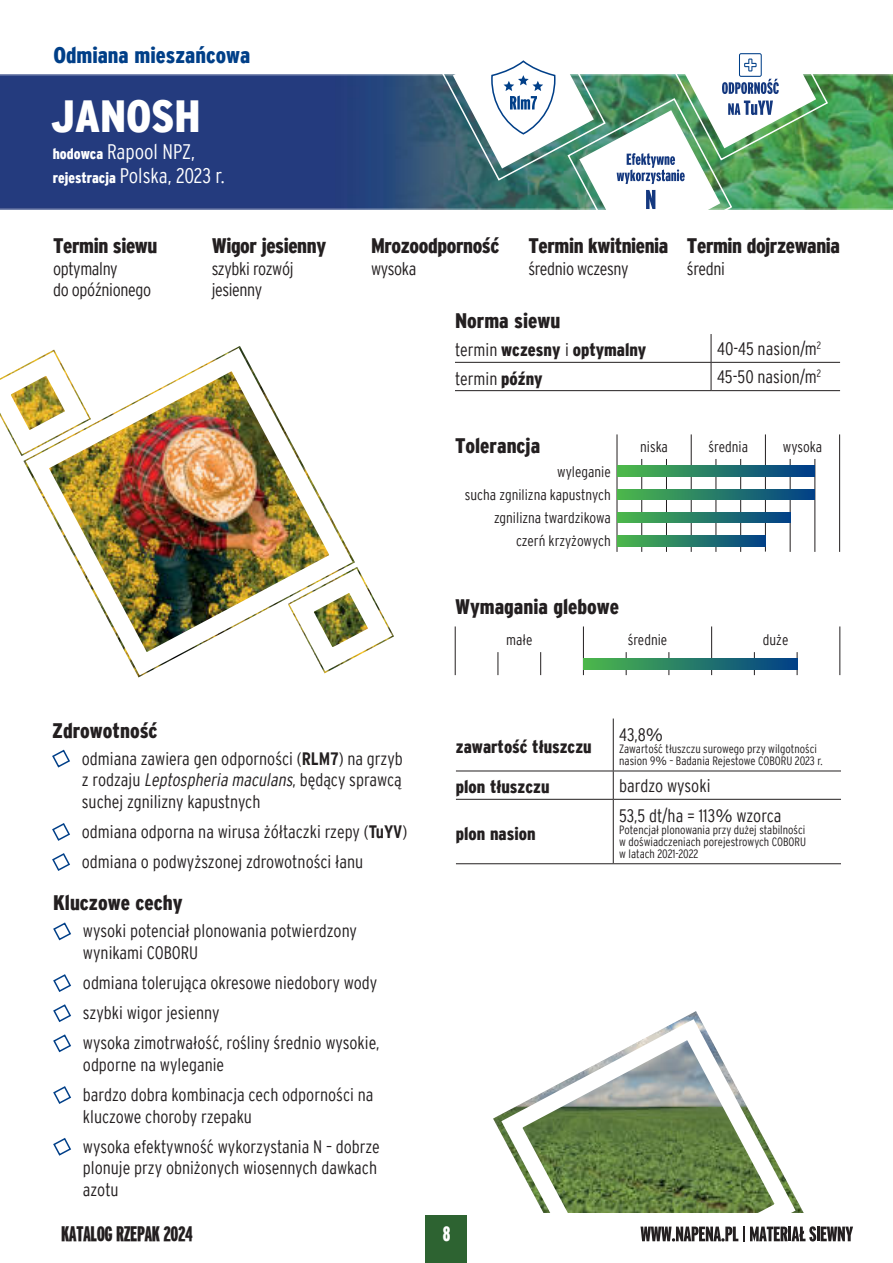
<style>
.page{position:relative;width:893px;height:1263px;background:#fff}
.page>*{position:absolute;margin:0;border:0;box-sizing:border-box;transform-origin:0 0}
.t1{font:900 condensed 45px "Interstate";letter-spacing:-.005em;color:#fff}
.t2{font:900 condensed 22.5px "Interstate";color:#003f88}
.t3{font:900 condensed 21px "Interstate";letter-spacing:-.02em;color:#231f20}
.t4{font:900 condensed 21px "Interstate";color:#231f20}
.t5{font:300 condensed 21px/24px "Interstate";color:#fff}
.t6{font:900 extra-condensed 21px "Interstate";letter-spacing:-.02em;color:#231f20}
.t7{font:900 extra-condensed 21px "Interstate";color:#fff}
.t8{font:300 condensed 18px/30.2px "Interstate";color:#231f20}
.t9{font:900 condensed 18px "Interstate";color:#231f20}
.t10{font:300 condensed 18px/21.6px "Interstate";letter-spacing:-.02em;color:#231f20}
.t11{font:300 condensed 18px "Interstate";letter-spacing:-.025em;color:#231f20}
.t12{font:300 condensed 15px/23.1px "Interstate";color:#231f20;text-align:right}
.t13{font:300 condensed 12px/12px "Interstate";color:#231f20}
.s1{font-weight:900;font-size:15px}
.s2{font-weight:300}
.s3{font-weight:900}
.s4{font-weight:700}
.s5{font-style:italic}
.s6{font-stretch:normal}
</style>
<div class="page">
<div style="left:426px;top:1215px;width:41px;height:48px;background:#2d6331"></div>
<svg style="left:640px;top:1226px;width:213px;height:16px"></svg>
<img style="left:0;top:75px;width:893px;height:134px">
<img style="left:19px;top:346px;width:345px;height:331px">
<img style="left:0;top:355px;width:86px;height:96px">
<div style="left:293px;top:572px;width:96px;height:96px;border:18px solid #fff;border-radius:27px"></div>
<svg style="left:53px;top:922px;width:18px;height:19px"></svg>
<svg style="left:53px;top:974px;width:18px;height:18px"></svg>
<svg style="left:53px;top:1004px;width:18px;height:18px"></svg>
<svg style="left:53px;top:1034px;width:18px;height:19px"></svg>
<svg style="left:53px;top:1086px;width:18px;height:18px"></svg>
<svg style="left:53px;top:1138px;width:18px;height:18px"></svg>
<hr style="left:455px;top:362px;width:256px;height:1px;background:#231f20">
<hr style="left:711px;top:362px;width:129px;height:1px;background:#231f20">
<svg style="left:711px;top:334px;width:1px;height:56px"></svg>
<hr style="left:455px;top:390px;width:256px;height:1px;background:#231f20">
<hr style="left:711px;top:390px;width:129px;height:1px;background:#231f20">
<hr style="left:617px;top:434px;width:1px;height:118px;background:#231f20">
<hr style="left:691px;top:434px;width:1px;height:118px;background:#231f20">
<hr style="left:666px;top:459px;width:1px;height:93px;background:#231f20">
<hr style="left:740px;top:459px;width:1px;height:93px;background:#231f20">
<hr style="left:815px;top:459px;width:1px;height:93px;background:#231f20">
<hr style="left:641px;top:459px;width:1px;height:93px;background:#231f20">
<hr style="left:716px;top:459px;width:1px;height:93px;background:#231f20">
<hr style="left:790px;top:459px;width:1px;height:93px;background:#231f20">
<hr style="left:765px;top:434px;width:1px;height:118px;background:#231f20">
<hr style="left:839px;top:434px;width:1px;height:118px;background:#231f20">
<svg style="left:617px;top:466px;width:198px;height:10px"></svg>
<svg style="left:617px;top:489px;width:198px;height:11px"></svg>
<svg style="left:617px;top:512px;width:173px;height:11px"></svg>
<svg style="left:617px;top:535px;width:149px;height:11px"></svg>
<hr style="left:455px;top:626px;width:1px;height:49px;background:#231f20">
<hr style="left:583px;top:626px;width:1px;height:49px;background:#231f20">
<svg style="left:540px;top:652px;width:1px;height:23px"></svg>
<svg style="left:669px;top:652px;width:1px;height:23px"></svg>
<svg style="left:797px;top:652px;width:1px;height:23px"></svg>
<svg style="left:498px;top:652px;width:1px;height:23px"></svg>
<svg style="left:626px;top:652px;width:1px;height:23px"></svg>
<svg style="left:754px;top:652px;width:1px;height:23px"></svg>
<hr style="left:711px;top:626px;width:1px;height:49px;background:#231f20">
<hr style="left:840px;top:626px;width:1px;height:49px;background:#231f20">
<svg style="left:583px;top:659px;width:214px;height:10px"></svg>
<svg style="left:52px;top:749px;width:18px;height:19px"></svg>
<svg style="left:52px;top:823px;width:18px;height:18px"></svg>
<svg style="left:52px;top:853px;width:18px;height:18px"></svg>
<img style="left:493px;top:1011px;width:311px;height:202px">
<svg style="left:504px;top:1022px;width:289px;height:191px"></svg>
<hr style="left:613px;top:718px;width:1px;height:53px;background:#231f20">
<hr style="left:456px;top:771px;width:157px;height:1px;background:#231f20">
<hr style="left:613px;top:771px;width:228px;height:1px;background:#231f20">
<svg style="left:613px;top:771px;width:1px;height:28px"></svg>
<hr style="left:456px;top:799px;width:157px;height:1px;background:#231f20">
<hr style="left:613px;top:799px;width:228px;height:1px;background:#231f20">
<hr style="left:613px;top:800px;width:1px;height:63px;background:#231f20">
<hr style="left:456px;top:863px;width:157px;height:1px;background:#231f20">
<hr style="left:613px;top:863px;width:228px;height:1px;background:#231f20">
<img style="left:440px;top:53px;width:389px;height:157px">
<p class="t2" style="left:53px;top:47px;width:198px">Odmiana mieszańcowa</p>
<h1 class="t1" style="left:51px;top:99px;width:151px">JANOSH</h1>
<p class="t5" style="left:53px;top:142px;width:173px"><span class="s1">hodowca</span> Rapool NPZ, <span class="s1">rejestracja</span> Polska, 2023 r.</p>
<p class="t3" style="left:53px;top:238px;width:106px">Termin siewu</p>
<p class="t10" style="left:53px;top:259px;width:100px">optymalny<br>do opóźnionego</p>
<p class="t3" style="left:212px;top:238px;width:116px">Wigor jesienny</p>
<p class="t10" style="left:212px;top:259px;width:83px">szybki rozwój jesienny</p>
<p class="t3" style="left:371px;top:238px;width:130px">Mrozoodporność</p>
<p class="t8" style="left:371px;top:255px;width:47px">wysoka</p>
<p class="t3" style="left:528px;top:238px;width:142px">Termin kwitnienia</p>
<p class="t11" style="left:528px;top:261px;width:102px">średnio wczesny</p>
<p class="t3" style="left:687px;top:238px;width:155px">Termin dojrzewania</p>
<p class="t8" style="left:687px;top:255px;width:40px">średni</p>
<p class="t4" style="left:455px;top:312px;width:107px">Norma siewu</p>
<p class="t9" style="left:455px;top:343px;width:193px"><span class="s2">termin</span> wczesny <span class="s2">i</span> optymalny</p>
<p class="t8" style="left:717px;top:335px;width:106px">40-45 nasion/m<sup>2</sup></p>
<p class="t8" style="left:455px;top:365px;width:89px">termin <span class="s3">późny</span></p>
<p class="t8" style="left:717px;top:363px;width:105px">45-50 nasion/m<sup>2</sup></p>
<p class="t4" style="left:455px;top:438px;width:87px">Tolerancja</p>
<p class="t12" style="left:640px;top:437px;width:29px">niska</p>
<p class="t12" style="left:708px;top:437px;width:41px">średnia</p>
<p class="t12" style="left:783px;top:437px;width:41px">wysoka</p>
<p class="t12" style="left:465px;top:461px;width:147px">wyleganie<br>sucha zgnilizna kapustnych zgnilizna twardzikowa czerń krzyżowych</p>
<p class="t4" style="left:455px;top:599px;width:166px">Wymagania glebowe</p>
<p class="t12" style="left:506px;top:629px;width:28px">małe</p>
<p class="t12" style="left:628px;top:629px;width:41px">średnie</p>
<p class="t12" style="left:763px;top:629px;width:27px">duże</p>
<p class="t4" style="left:52px;top:722px;width:107px">Zdrowotność</p>
<p class="t8" style="left:82px;top:749px;width:322px;line-height:21.6px;text-align:justify">odmiana zawiera gen odporności (<span class="s4">RLM7</span>) na grzyb z rodzaju <span class="s5">Leptospheriamaculans</span>, będący sprawcą suchej zgnilizny kapustnych</p>
<p class="t8" style="left:82px;top:818px;width:327px">odmiana odporna na wirusa żółtaczki rzepy (<span class="s4">TuYV</span>) odmiana o podwyższonej zdrowotności łanu</p>
<p class="t4" style="left:53px;top:895px;width:131px">Kluczowe cechy</p>
<p class="t8" style="left:83px;top:922px;width:276px;line-height:21.6px">wysoki potenciał plonowania potwierdzony wynikami COBORU</p>
<p class="t8" style="left:83px;top:969px;width:298px">odmiana tolerująca okresowe niedobory wody szybki wigor jesienny<br>wysoka zimotrwałość, rośliny średnio wysokie,</p>
<p class="t8" style="left:83px;top:1051px;width:292px">odporne na wyleganie<br>bardzo dobra kombinacja cech odporności na</p>
<p class="t8" style="left:83px;top:1103px;width:299px">kluczowe choroby rzepaku<br>wysoka efektywność wykorzystania N – dobrze</p>
<p class="t8" style="left:83px;top:1159px;width:296px;line-height:21.6px">plonuje przy obniżonych wiosennych dawkach azotu</p>
<p class="t9" style="left:456px;top:740px;width:137px">zawartość tłuszczu</p>
<p class="t8" style="left:619px;top:721px;width:45px">43,8<span class="s6">%</span></p>
<p class="t13" style="left:619px;top:744px;width:205px">Zawartość tłuszczu surowego przy wilgotności nasion 9<span class="s6">%</span> – Badania Rejestowe COBORU 2023 r.</p>
<p class="t9" style="left:456px;top:780px;width:95px">plon tłuszczu</p>
<p class="t8" style="left:619px;top:772px;width:93px">bardzo wysoki</p>
<p class="t9" style="left:456px;top:826px;width:81px">plon nasion</p>
<p class="t8" style="left:619px;top:802px;width:164px">53,5 dt/ha = 113<span class="s6">%</span> wzorca</p>
<p class="t13" style="left:619px;top:824px;width:188px;text-align:justify">Potencjał plonowania przy dużej stabilności w doświadczeniach porejestrowych COBORU w latach 2021-2022</p>
<p class="t6" style="left:61px;top:1222px;width:133px">KATALOG RZEPAK 2024</p>
<p class="t7" style="left:443px;top:1222px;width:9px">8</p>
</div>
